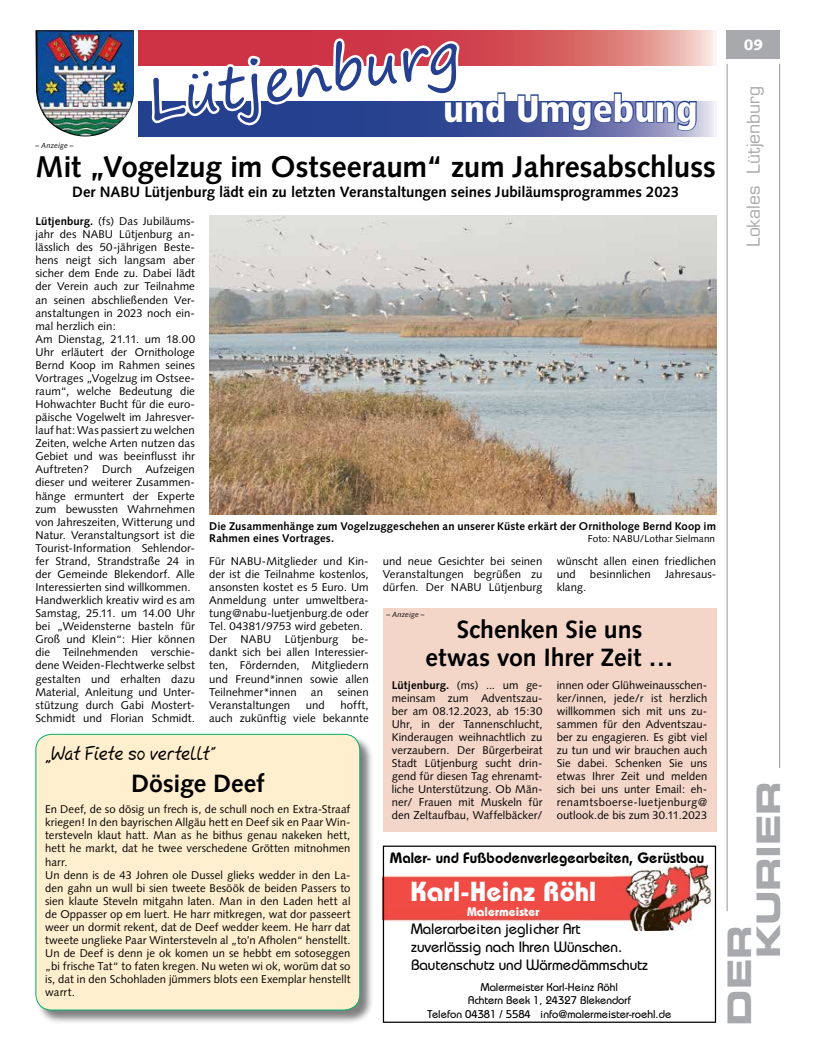
<style>
.page{position:relative;width:819px;height:1053px;background:#fff}
.page>*{position:absolute;margin:0;border:0;box-sizing:border-box;transform-origin:0 0}
.t1{font:57.5px "Segoe Print";color:#25408f}
.t2{font:900 condensed 37.5px "Frutiger LT Std";color:#fff}
.t3{font:32.5px/28.9px "Eurostile LT Std Bold Ex 2";letter-spacing:-.01em;color:#a7a9ac}
.t4{font:700 30px "Syntax LT Std";letter-spacing:-.01em;color:#000}
.t5{font:700 27.5px "Bauhaus";color:#fff}
.t6{font:700 25px/27.5px "Syntax LT Std";letter-spacing:-.005em;color:#000;text-align:center}
.t7{font:18.75px "Mcgannahan";letter-spacing:-.01em;color:#000;scale:.95 1}
.t8{font:17.5px "Eurostile LT Std";color:#a7a9ac}
.t9{font:500 15px/18px "Bauhaus";color:#000}
.t10{font:700 15px "Syntax LT Std";letter-spacing:-.005em;color:#000}
.t11{font:600 15px "Bauhaus";color:#000}
.t12{font:900 15px "Syntax LT Std";color:#fff}
.t13{font:700 12.5px "Bauhaus";color:#fff}
.t14{font:11.25px/13px "Syntax";letter-spacing:.005em;color:#000}
.t15{font:700 11.25px/12.5px "Syntax LT Std";letter-spacing:.01em;color:#000}
.t16{font:500 11.25px/13.5px "Bauhaus";color:#000;text-align:center}
.t17{font:10px "Syntax LT Std";letter-spacing:.015em;color:#000}
.t18{font:italic 7.5px "Syntax LT Std";letter-spacing:.015em;color:#000}
.s1{font-weight:700}
</style>
<div class="page">
<div style="left:383px;top:608px;width:333px;height:223px;background:#f4d6c9"></div>
<hr style="left:726px;top:64px;width:1px;height:847px;background:#939598">
<hr style="left:779px;top:64px;width:1px;height:703px;background:#939598">
<div style="left:726px;top:30px;width:54px;height:29px;background:#a7a9ac"></div>
<img style="left:385px;top:864px;width:329px;height:66px">
<div style="left:383px;top:845px;width:333px;height:177px;border:1px solid #000"></div>
<svg style="left:138px;top:101px;width:578px;height:35px;background:#818aba"></svg>
<svg style="left:138px;top:30px;width:578px;height:36px;background:#db7273"></svg>
<svg style="left:516px;top:92px;width:181px;height:40px"></svg>
<img style="left:35px;top:30px;width:99px;height:106px">
<svg style="left:146px;top:36px;width:360px;height:100px"></svg>
<div style="left:36px;top:734px;width:338px;height:290px;background:#000;opacity:.5"></div>
<div style="left:36px;top:734px;width:324px;height:275px;background:#ffefcf;border-radius:16px"></div>
<div style="left:35px;top:733px;width:325px;height:277px;border:1px solid #00b26b;border-radius:16px"></div>
<img style="left:209px;top:215px;width:507px;height:299px">
<p class="t18" style="left:35px;top:141px;width:40px">– Anzeige –</p>
<p class="t1" style="left:139px;top:50px;width:317px;rotate:-9deg">Lütjenburg</p>
<p class="t2" style="left:443px;top:86px;width:256px">und Umgebung</p>
<p class="t4" style="left:35px;top:149px;width:682px">Mit „Vogelzug im Ostseeraum“ zum Jahresabschluss</p>
<p class="t10" style="left:72px;top:183px;width:608px">Der NABU Lütjenburg lädt ein zu letzten Veranstaltungen seines Jubiläumsprogrammes 2023</p>
<p class="t14" style="left:35px;top:215px;width:161px"><span class="s1">Lütjenburg.</span> (fs) Das Jubiläums&shy;jahr des NABU Lütjenburg an&shy;lässlich des 50-jährigen Beste&shy;hens neigt sich langsam aber sicher dem Ende zu. Dabei lädt der Verein auch zur Teilnahme an seinen abschließenden Ver&shy;anstaltungen in 2023 noch ein&shy;mal herzlich ein:<br>Am Dienstag, 21.11. um 18.00<br>Uhr erläutert der Ornithologe<br>Bernd Koop im Rahmen seines<br>Vortrages „Vogelzug im Ostsee&shy;raum“, welche Bedeutung die<br>Hohwachter Bucht für die euro&shy;päische Vogelwelt im Jahresver&shy;lauf hat: Was passiert zu welchen<br>Zeiten, welche Arten nutzen das<br>Gebiet und was beeinflusst ihr<br>Auftreten? Durch Aufzeigen dieser und weiterer Zusammen&shy;hänge ermuntert der Experte zum bewussten Wahrnehmen von Jahreszeiten, Witterung und<br>Natur. Veranstaltungsort ist die<br>Tourist-Information Sehlendor&shy;fer Strand, Strandstraße 24 in der Gemeinde Blekendorf. Alle<br>Interessierten sind willkommen.<br>Handwerklich kreativ wird es am<br>Samstag, 25.11. um 14.00 Uhr bei „Weidensterne basteln für<br>Groß und Klein“: Hier können die Teilnehmenden verschie&shy;dene Weiden-Flechtwerke selbst gestalten und erhalten dazu<br>Material, Anleitung und Unter&shy;stützung durch Gabi Mostert-<br>Schmidt und Florian Schmidt.</p>
<p class="t15" style="left:209px;top:519px;width:508px">Die Zusammenhänge zum Vogelzuggeschehen an unserer Küste erkärt der Ornithologe Bernd Koop im<br>Rahmen eines Vortrages.</p>
<p class="t17" style="left:587px;top:532px;width:129px">Foto: NABU/Lothar Sielmann</p>
<p class="t14" style="left:556px;top:554px;width:161px">wünscht allen einen friedlichen und</p>
<p class="t14" style="left:383px;top:554px;width:161px;text-align:justify">und neue Gesichter bei seinen Veranstaltungen begrüßen zu dürfen. Der NABU Lütjenburg</p>
<p class="t18" style="left:386px;top:610px;width:40px">– Anzeige –</p>
<p class="t14" style="left:209px;top:554px;width:161px">Für NABU-Mitglieder und Kin&shy;der ist die Teilnahme kostenlos, ansonsten kostet es 5 Euro. Um<br>Anmeldung unter umweltbera&shy;tung@nabu-luetjenburg.de oder<br>Tel. 04381/9753 wird gebeten.<br>Der NABU Lütjenburg be&shy;dankt sich bei allen Interessier&shy;ten, Fördernden, Mitgliedern und Freund*innen sowie allen<br>Teilnehmer*innen</p>
<p class="t14" style="left:590px;top:567px;width:62px">besinnlichen</p>
<p class="t14" style="left:665px;top:567px;width:53px">Jahresaus-</p>
<p class="t14" style="left:556px;top:580px;width:31px">klang.</p>
<p class="t6" style="left:425px;top:616px;width:249px">Schenken Sie uns etwas von Ihrer Zeit …</p>
<p class="t14" style="left:392px;top:678px;width:152px;text-align:justify"><span class="s1">Lütjenburg.</span> (ms) ... um ge&shy;meinsam zum Adventszau&shy;ber am 08.12.2023, ab 15:30<br>Uhr, in der Tannenschlucht, Kinderaugen weihnachtlich zu verzaubern. Der Bürgerbeirat Stadt Lütjenburg sucht drin&shy;gend für diesen Tag ehrenamt&shy;liche Unterstützung. Ob Män&shy;ner/ Frauen mit Muskeln für den Zeltaufbau, Waffelbäcker/</p>
<p class="t14" style="left:556px;top:678px;width:152px;text-align:justify">innen oder Glühweinausschen&shy;ker/innen, jede/r ist herzlich willkommen sich mit uns zu&shy;sammen für den Adventszau&shy;ber zu engagieren. Es gibt viel zu tun und wir brauchen auch Sie dabei. Schenken Sie uns etwas Ihrer Zeit und melden sich bei uns unter Email: eh&shy;renamtsboerse-luetjenburg@ outlook.de bis zum 30.11.2023</p>
<p class="t14" style="left:311px;top:685px;width:14px">an</p>
<p class="t14" style="left:337px;top:685px;width:33px">seinen</p>
<p class="t14" style="left:209px;top:698px;width:161px;text-align:right">hofft,<br>auch zukünftig viele bekannte</p>
<p class="t14" style="left:209px;top:698px;width:82px">Veranstaltungen</p>
<p class="t14" style="left:306px;top:698px;width:21px">und</p>
<p class="t7" style="left:46px;top:741px;width:182px">„Wat Fiete so vertellt“</p>
<p class="t6" style="left:131px;top:769px;width:135px">Dösige Deef</p>
<p class="t14" style="left:45px;top:802px;width:307px">En Deef, de so dösig un frech is, de schull noch en Extra-Straaf kriegen! In den bayrischen Allgäu hett en Deef sik en Paar Win&shy;tersteveln klaut hatt. Man as he bithus genau nakeken hett, hett he markt, dat he twee verschedene Grötten mitnohmen harr.<br>Un denn is de 43 Johren ole Dussel glieks wedder in den La&shy;den gahn un wull bi sien tweete Besöök de beiden Passers to sien klaute Steveln mitgahn laten. Man in den Laden hett al de Oppasser op em luert. He harr mitkregen, wat dor passeert weer un dormit rekent, dat de Deef wedder keem. He harr dat tweete unglieke Paar Wintersteveln al „to’n Afholen“ henstellt.<br>Un de Deef is denn je ok komen un se hebbt em sotoseggen „bi frische Tat“ to faten kregen. Nu weten wi ok, worüm dat so is, dat in den Schohladen jümmers blots een Exemplar henstellt warrt.</p>
<p class="t11" style="left:390px;top:849px;width:316px">Maler- und Fußbodenverlegearbeiten, Gerüstbau</p>
<p class="t5" style="left:410px;top:874px;width:188px">Karl-Heinz Röhl</p>
<p class="t13" style="left:467px;top:903px;width:74px">Malermeister</p>
<p class="t9" style="left:411px;top:919px;width:238px">Malerarbeiten jeglicher Art zuverlässig nach Ihren Wünschen.<br>Bautenschutz und Wärmedämmschutz</p>
<p class="t16" style="left:427px;top:979px;width:245px">Malermeister Karl-Heinz Röhl<br>Achtern Beek 1, 24327 Blekendorf<br>Telefon 04381 / 5584 info@malermeister-roehl.de</p>
<p class="t12" style="left:743px;top:36px;width:21px">09</p>
<p class="t8" style="left:743px;top:247px;width:163px;rotate:-90deg">Lokales Lütjenburg</p>
<p class="t3" style="left:724px;top:958px;width:179px;text-indent:-67px;rotate:-90deg">Der<br>Kurier</p>
</div>
